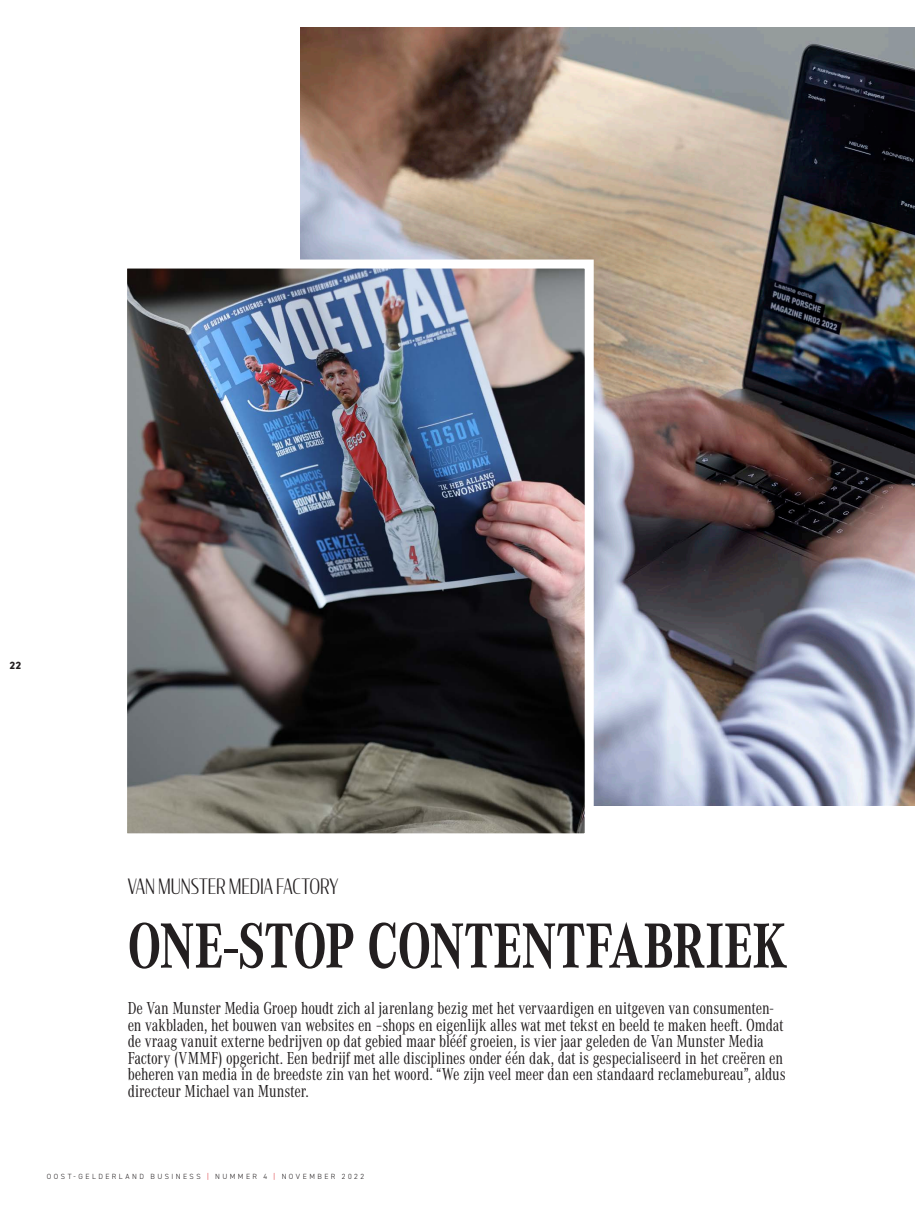
<style>
.page{position:relative;width:915px;height:1212px;background:#fff}
.page>*{position:absolute;margin:0;border:0;box-sizing:border-box;transform-origin:0 0}
.t1{font:700 66px "Corporate A Cond Pro";letter-spacing:-.01em;color:#231f20;scale:.95 1}
.t2{font:300 21px "Condor Cond";letter-spacing:-.005em;color:#231f20;scale:.95 1}
.t3{font:18px/16.5px "Corporate A Cond Pro";letter-spacing:-.01em;color:#231f20;scale:.95 1}
.t4{font:800 10.5px "DIN2014";color:#231f20}
.t5{font:300 7.5px "DIN2014";letter-spacing:.33em;color:#231f20}
.s1{color:#d81c23}
</style>
<div class="page">
<img style="left:300px;top:28px;width:614px;height:777px">
<img style="left:128px;top:270px;width:455px;height:562px">
<div style="left:118px;top:260px;width:475px;height:582px;border:9px solid #fff"></div>
<p class="t4" style="left:9px;top:658px;width:13px">22</p>
<p class="t2" style="left:128px;top:873px;width:223px">VAN MUNSTER MEDIA FACTORY</p>
<h1 class="t1" style="left:128px;top:900px;width:695px">ONE-STOP CONTENTFABRIEK</h1>
<p class="t3" style="left:128px;top:999px;width:694px">De Van Munster Media Groep houdt zich al jarenlang bezig met het vervaardigen en uitgeven van consumenten&shy;en vakbladen, het bouwen van websites en –shops en eigenlijk alles wat met tekst en beeld te maken heeft. Omdat de vraag vanuit externe bedrijven op dat gebied maar blééf groeien, is vier jaar geleden de Van Munster Media Factory (VMMF) opgericht. Een bedrijf met alle disciplines onder één dak, dat is gespecialiseerd in het creëren en beheren van media in de breedste zin van het woord. “We zijn veel meer dan een standaard reclamebureau”, aldus directeur Michael van Munster.</p>
<p class="t5" style="left:47px;top:1172px;width:318px">OOST-GELDERLAND BUSINESS <span class="s1">|</span> NUMMER 4 <span class="s1">|</span> NOVEMBER 2022</p>
</div>
